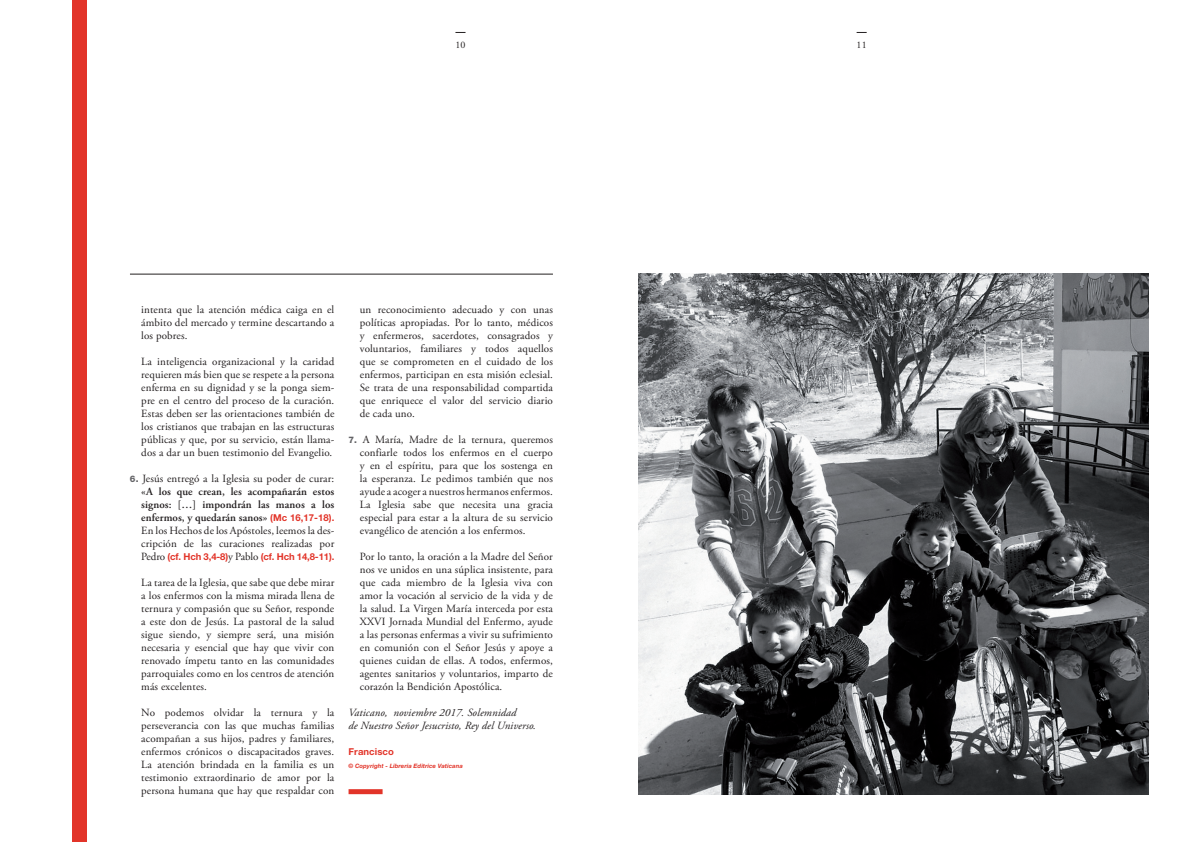
<style>
.page{position:relative;width:1191px;height:842px;background:#fff}
.page>*{position:absolute;margin:0;border:0;box-sizing:border-box;transform-origin:0 0}
.t1{font:11px/13px "Adobe Garamond Pro";letter-spacing:.01em;color:#231f20;text-align:justify}
.t2{font:italic 11px/13px "Adobe Garamond Pro";letter-spacing:.01em;color:#231f20}
.t3{font:10px "Adobe Garamond Pro";color:#231f20}
.t4{font:700 9.5px "Helvetica Neue LT Std";color:#e23429}
.t5{font:italic 700 6px "Helvetica Neue LT Std";letter-spacing:.01em;color:#e23429}
.s1{font-family:"Helvetica Neue LT Std";font-weight:800;font-size:9px;color:#636366}
.s2{font-weight:600}
.s3{font-family:"Helvetica Neue LT Std";font-weight:700;font-size:9.5px;color:#e23429}
.s4{font-family:"Adobe Garamond Pro";font-weight:400;font-size:11px;color:#231f20}
</style>
<div class="page">
<div style="left:72px;top:0;width:14px;height:842px;background:#e23429"></div>
<img style="left:638px;top:274px;width:510px;height:520px">
<hr style="left:130px;top:274px;width:423px;height:1px;background:#231f20">
<div style="left:348px;top:789px;width:34px;height:5px;background:#e23429"></div>
<p class="t3" style="left:455px;top:39px;width:12px">10</p>
<p class="t3" style="left:856px;top:39px;width:12px">11</p>
<p class="t1" style="left:141px;top:303px;width:194px">intenta que la atención médica caiga en el ámbito del mercado y termine descartando a los pobres.</p>
<p class="t1" style="left:141px;top:355px;width:195px">La inteligencia organizacional y la caridad requieren más bien que se respete a la persona enferma en su dignidad y se la ponga siem&shy;pre en el centro del proceso de la curación.<br>Estas deben ser las orientaciones también de los cristianos que trabajan en las estructuras públicas y que, por su servicio, están llama&shy;dos a dar un buen testimonio del Evangelio.</p>
<p class="t1" style="left:141px;top:472px;width:195px;text-indent:-11px"><span class="s1">6.</span> Jesús entregó a la Iglesia su poder de curar: <span class="s2">«A los que crean, les acompañarán estos signos: […] impondrán las manos a los enfermos, y quedarán sanos»</span> <span class="s3">(Mc 16,17-18).<br></span>En los Hechos de los Apóstoles, leemos la des&shy;cripción de las curaciones realizadas por</p>
<p class="t4" style="left:141px;top:551px;width:194px"><span class="s4">Pedro</span> (cf. Hch 3,4-8)<span class="s4">y Pablo</span> (cf. Hch 14,8-11).</p>
<p class="t1" style="left:141px;top:576px;width:195px">La tarea de la Iglesia, que sabe que debe mirar a los enfermos con la misma mirada llena de ternura y compasión que su Señor, responde a este don de Jesús. La pastoral de la salud sigue siendo, y siempre será, una misión necesaria y esencial que hay que vivir con renovado ímpetu tanto en las comunidades parroquiales como en los centros de atención más excelentes.</p>
<p class="t1" style="left:141px;top:707px;width:195px">No podemos olvidar la ternura y la perseverancia con las que muchas familias acompañan a sus hijos, padres y familiares, enfermos crónicos o discapacitados graves.<br>La atención brindada en la familia es un testimonio extraordinario de amor por la persona humana que hay que respaldar con</p>
<p class="t1" style="left:360px;top:304px;width:195px">un reconocimiento adecuado y con unas políticas apropiadas. Por lo tanto, médicos y enfermeros, sacerdotes, consagrados y voluntarios, familiares y todos aquellos que se comprometen en el cuidado de los enfermos, participan en esta misión eclesial.<br>Se trata de una responsabilidad compartida que enriquece el valor del servicio diario de cada uno.</p>
<p class="t1" style="left:360px;top:433px;width:195px;text-indent:-11px"><span class="s1">7.</span> A María, Madre de la ternura, queremos confiarle todos los enfermos en el cuerpo y en el espíritu, para que los sostenga en la esperanza. Le pedimos también que nos ayude a acoger a nuestros hermanos enfermos.<br>La Iglesia sabe que necesita una gracia especial para estar a la altura de su servicio evangélico de atención a los enfermos.</p>
<p class="t1" style="left:360px;top:551px;width:195px">Por lo tanto, la oración a la Madre del Señor nos ve unidos en una súplica insistente, para que cada miembro de la Iglesia viva con amor la vocación al servicio de la vida y de la salud. La Virgen María interceda por esta XXVI Jornada Mundial del Enfermo, ayude a las personas enfermas a vivir su sufrimiento en comunión con el Señor Jesús y apoye a quienes cuidan de ellas. A todos, enfermos, agentes sanitarios y voluntarios, imparto de corazón la Bendición Apostólica.</p>
<p class="t2" style="left:348px;top:706px;width:189px">Vaticano, noviembre 2017. Solemnidad<br>de Nuestro Señor Jesucristo, Rey del Universo.</p>
<p class="t4" style="left:348px;top:746px;width:47px">Francisco</p>
<p class="t5" style="left:348px;top:762px;width:116px">© Copyright - Libreria Editrice Vaticana</p>
</div>
